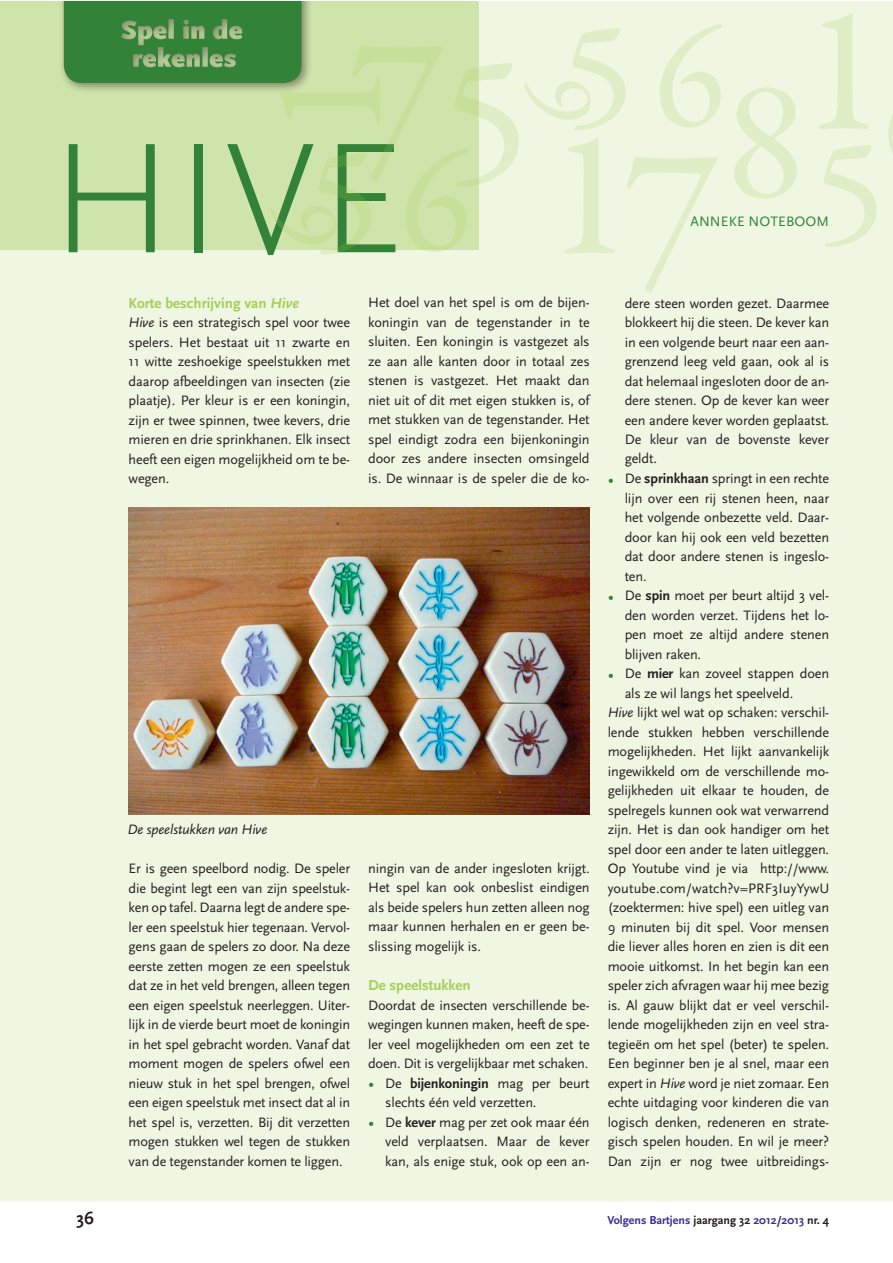
<style>
.page{position:relative;width:893px;height:1263px;background:#fff}
.page>*{position:absolute;margin:0;border:0;box-sizing:border-box;transform-origin:0 0}
.t1{font:300 163.8px "Scala Sans OT";color:#328238}
.t2{font:700 18px "Scala Sans OT";color:#231f20}
.t3{font:700 15px "Scala Sans OT";color:#a3cf57}
.t4{font:14.25px/19.5px "Scala Sans OT";letter-spacing:-.01em;color:#231f20;text-align:justify}
.t5{font:14.25px "Scala Sans OT";letter-spacing:.01em;color:#231f20}
.t6{font:italic 14.25px "Scala Sans OT";letter-spacing:-.01em;color:#231f20}
.t7{font:14.25px "Scala Sans OT";letter-spacing:.01em;color:#328238}
.t8{font:700 12px "Scala Sans OT";color:#373191}
.s1{font-style:italic}
.s2{font-weight:700}
.s3{color:#231f20}
</style>
<div class="page">
<div style="left:0;top:1px;width:892px;height:1200px;background:#eff6e2"></div>
<div style="left:0;top:1px;width:478px;height:248px;background:#cfe4aa"></div>
<svg style="left:564px;top:138px;width:51px;height:116px;background:#e9f3d9"></svg>
<svg style="left:64px;top:1px;width:455px;height:254px"></svg>
<svg style="left:660px;top:24px;width:63px;height:104px;background:#eaf3d9"></svg>
<svg style="left:818px;top:13px;width:51px;height:116px;background:#e9f3d9"></svg>
<svg style="left:734px;top:87px;width:63px;height:112px;background:#e8f2d7"></svg>
<svg style="left:525px;top:28px;width:101px;height:102px;background:#ebf3db"></svg>
<svg style="left:888px;top:66px;width:4px;height:103px"></svg>
<svg style="left:627px;top:156px;width:91px;height:137px;background:#ecf4dd"></svg>
<svg style="left:824px;top:145px;width:53px;height:102px;background:#eaf3d9"></svg>
<img style="left:129px;top:508px;width:461px;height:306px">
<svg style="left:369px;top:1083px;width:4px;height:4px"></svg>
<svg style="left:369px;top:1122px;width:4px;height:4px"></svg>
<svg style="left:609px;top:478px;width:4px;height:4px"></svg>
<svg style="left:609px;top:595px;width:4px;height:4px"></svg>
<svg style="left:609px;top:673px;width:4px;height:4px"></svg>
<h1 class="t1" style="left:50px;top:101px;width:356px">HIVE</h1>
<p class="t7" style="left:690px;top:212px;width:140px">ANNEKE NOTEBOOM</p>
<p class="t3" style="left:129px;top:294px;width:172px">Korte beschrijving van <span class="s1">Hive</span></p>
<p class="t4" style="left:129px;top:313px;width:223px"><span class="s1">Hive</span> is een strategisch spel voor twee spelers. Het bestaat uit 11 zwarte en 11 witte zeshoekige speelstukken met daarop afbeeldingen van insecten (zie plaatje). Per kleur is er een koningin, zijn er twee spinnen, twee kevers, drie mieren en drie sprinkhanen. Elk insect heeft een eigen mogelijkheid om te be&shy;wegen.</p>
<p class="t6" style="left:128px;top:821px;width:141px">De speelstukken van Hive</p>
<p class="t4" style="left:129px;top:859px;width:223px">Er is geen speelbord nodig. De speler die begint legt een van zijn speelstuk&shy;ken op tafel. Daarna legt de andere spe&shy;ler een speelstuk hier tegenaan. Vervol&shy;gens gaan de spelers zo door. Na deze eerste zetten mogen ze een speelstuk dat ze in het veld brengen, alleen tegen een eigen speelstuk neerleggen. Uiter&shy;lijk in de vierde beurt moet de koningin in het spel gebracht worden. Vanaf dat moment mogen de spelers ofwel een nieuw stuk in het spel brengen, ofwel een eigen speelstuk met insect dat al in het spel is, verzetten. Bij dit verzetten mogen stukken wel tegen de stukken van de tegenstander komen te liggen.</p>
<p class="t4" style="left:368px;top:293px;width:223px">Het doel van het spel is om de bijen&shy;koningin van de tegenstander in te sluiten. Een koningin is vastgezet als ze aan alle kanten door in totaal zes stenen is vastgezet. Het maakt dan niet uit of dit met eigen stukken is, of met stukken van de tegenstander. Het spel eindigt zodra een bijenkoningin door zes andere insecten omsingeld is. De winnaar is de speler die de ko-</p>
<p class="t4" style="left:368px;top:858px;width:223px">ningin van de ander ingesloten krijgt.<br>Het spel kan ook onbeslist eindigen als beide spelers hun zetten alleen nog maar kunnen herhalen en er geen be&shy;slissing mogelijk is.</p>
<p class="t3" style="left:368px;top:976px;width:104px">De speelstukken</p>
<p class="t4" style="left:368px;top:995px;width:223px">Doordat de insecten verschillende be-</p>
<p class="t4" style="left:368px;top:1015px;width:223px">wegingen kunnen maken, heeft de spe-</p>
<p class="t4" style="left:368px;top:1034px;width:223px">ler veel mogelijkheden om een zet te</p>
<p class="t4" style="left:368px;top:1054px;width:222px">doen. Dit is vergelijkbaar met schaken.</p>
<p class="t4" style="left:385px;top:1073px;width:206px">De <span class="s2">bijenkoningin</span> mag per beurt</p>
<p class="t4" style="left:385px;top:1093px;width:153px">slechts één veld verzetten.</p>
<p class="t4" style="left:385px;top:1112px;width:206px">De <span class="s2">kever</span> mag per zet ook maar één</p>
<p class="t4" style="left:385px;top:1132px;width:206px">veld verplaatsen. Maar de kever</p>
<p class="t4" style="left:385px;top:1151px;width:206px">kan, als enige stuk, ook op een an-</p>
<p class="t4" style="left:625px;top:293px;width:206px">dere steen worden gezet. Daarmee</p>
<p class="t4" style="left:625px;top:313px;width:206px">blokkeert hij die steen. De kever kan</p>
<p class="t4" style="left:625px;top:332px;width:206px">in een volgende beurt naar een aan-</p>
<p class="t4" style="left:625px;top:352px;width:206px">grenzend leeg veld gaan, ook al is</p>
<p class="t4" style="left:625px;top:371px;width:206px">dat helemaal ingesloten door de an-</p>
<p class="t4" style="left:625px;top:391px;width:206px">dere stenen. Op de kever kan weer</p>
<p class="t4" style="left:625px;top:410px;width:206px">een andere kever worden geplaatst.</p>
<p class="t4" style="left:625px;top:430px;width:206px">De kleur van de bovenste kever</p>
<p class="t4" style="left:625px;top:449px;width:34px">geldt.</p>
<p class="t4" style="left:625px;top:469px;width:206px">De <span class="s2">sprinkhaan</span> springt in een rechte</p>
<p class="t4" style="left:625px;top:488px;width:206px">lijn over een rij stenen heen, naar</p>
<p class="t4" style="left:625px;top:508px;width:206px">het volgende onbezette veld. Daar-</p>
<p class="t4" style="left:625px;top:527px;width:206px">door kan hij ook een veld bezetten</p>
<p class="t4" style="left:625px;top:547px;width:206px">dat door andere stenen is ingeslo-</p>
<p class="t4" style="left:625px;top:566px;width:24px">ten.</p>
<p class="t4" style="left:625px;top:586px;width:206px">De <span class="s2">spin</span> moet per beurt altijd 3 vel-</p>
<p class="t4" style="left:625px;top:605px;width:206px">den worden verzet. Tijdens het lo-</p>
<p class="t4" style="left:625px;top:625px;width:206px">pen moet ze altijd andere stenen</p>
<p class="t4" style="left:625px;top:644px;width:78px">blijven raken.</p>
<p class="t4" style="left:625px;top:664px;width:206px">De <span class="s2">mier</span> kan zoveel stappen doen</p>
<p class="t4" style="left:625px;top:683px;width:170px">als ze wil langs het speelveld.</p>
<p class="t4" style="left:608px;top:703px;width:223px"><span class="s1">Hive</span> lijkt wel wat op schaken: verschil-</p>
<p class="t4" style="left:608px;top:722px;width:223px">lende stukken hebben verschillende</p>
<p class="t4" style="left:608px;top:742px;width:223px">mogelijkheden. Het lijkt aanvankelijk</p>
<p class="t4" style="left:608px;top:761px;width:223px">ingewikkeld om de verschillende mo-</p>
<p class="t4" style="left:608px;top:781px;width:223px">gelijkheden uit elkaar te houden, de</p>
<p class="t4" style="left:608px;top:800px;width:223px">spelregels kunnen ook wat verwarrend</p>
<p class="t4" style="left:608px;top:820px;width:223px">zijn. Het is dan ook handiger om het</p>
<p class="t4" style="left:608px;top:839px;width:223px">spel door een ander te laten uitleggen.</p>
<p class="t4" style="left:608px;top:859px;width:223px">Op Youtube vind je via http://www.</p>
<p class="t5" style="left:608px;top:879px;width:223px">youtube.com/watch?v=PRF3IuyYywU</p>
<p class="t4" style="left:608px;top:898px;width:223px">(zoektermen: hive spel) een uitleg van</p>
<p class="t4" style="left:608px;top:917px;width:223px">9 minuten bij dit spel. Voor mensen</p>
<p class="t4" style="left:608px;top:937px;width:223px">die liever alles horen en zien is dit een</p>
<p class="t4" style="left:608px;top:956px;width:223px">mooie uitkomst. In het begin kan een</p>
<p class="t4" style="left:608px;top:976px;width:223px">speler zich afvragen waar hij mee bezig</p>
<p class="t4" style="left:608px;top:995px;width:223px">is. Al gauw blijkt dat er veel verschil-</p>
<p class="t4" style="left:608px;top:1015px;width:223px">lende mogelijkheden zijn en veel stra-</p>
<p class="t4" style="left:608px;top:1034px;width:223px">tegieën om het spel (beter) te spelen.</p>
<p class="t4" style="left:608px;top:1053px;width:223px">Een beginner ben je al snel, maar een</p>
<p class="t4" style="left:608px;top:1073px;width:223px">expert in <span class="s1">Hive</span> word je niet zomaar. Een</p>
<p class="t4" style="left:608px;top:1092px;width:223px">echte uitdaging voor kinderen die van</p>
<p class="t4" style="left:608px;top:1112px;width:223px">logisch denken, redeneren en strate-</p>
<p class="t4" style="left:608px;top:1131px;width:223px">gisch spelen houden. En wil je meer?</p>
<p class="t4" style="left:608px;top:1151px;width:223px">Dan zijn er nog twee uitbreidings-</p>
<p class="t2" style="left:77px;top:1207px;width:19px">36</p>
<p class="t8" style="left:607px;top:1213px;width:223px">Volgens Bartjens <span class="s3">jaargang 32</span> 2012/2013 <span class="s3">nr. 4</span></p>
</div>
